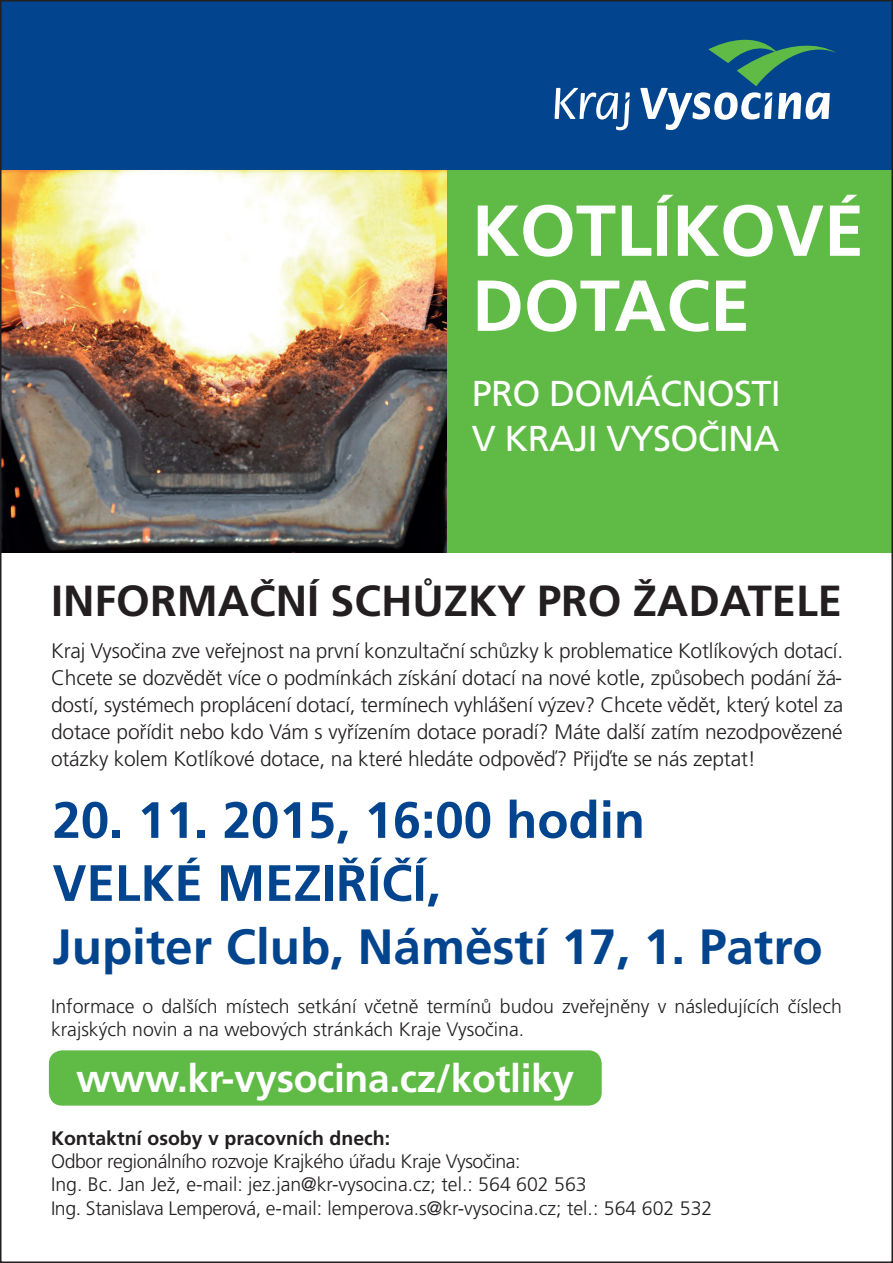
<style>
.page{position:relative;width:893px;height:1263px;background:#fff}
.page>*{position:absolute;margin:0;border:0;box-sizing:border-box;transform-origin:0 0}
.t1{font:700 72px/75px "Frutiger CE";color:#fff}
.t2{font:700 51px/63px "Frutiger CE";color:#02448d}
.t3{font:700 49.5px "Frutiger CE";color:#02448d}
.t4{font:700 43.5px "Frutiger CE";color:#231f20}
.t5{font:700 39px "Frutiger CE";letter-spacing:-.01em;color:#fff}
.t6{font:36px/45px "Frutiger CE";letter-spacing:-.02em;color:#fff}
.t7{font:300 21px/27px "Frutiger CE";letter-spacing:-.01em;color:#231f20;text-align:justify}
.t8{font:300 19.5px/23.4px "Frutiger CE";letter-spacing:-.02em;color:#231f20}
.t9{font:300 19.5px/22.5px "Frutiger CE";color:#231f20}
.t10{font:700 19.5px "Frutiger CE";color:#231f20}
</style>
<div class="page">
<div style="left:0;top:0;width:893px;height:170px;background:#02448d"></div>
<div style="left:446px;top:170px;width:447px;height:383px;background:#60bb46"></div>
<svg style="left:640px;top:40px;width:196px;height:90px"></svg>
<svg style="left:555px;top:88px;width:75px;height:42px"></svg>
<img style="left:3px;top:170px;width:443px;height:383px">
<div style="left:49px;top:1050px;width:553px;height:56px;background:#60bb46;border-radius:13px"></div>
<h1 class="t1" style="left:472px;top:195px;width:394px">KOTLÍKOVÉ<br>DOTACE</h1>
<h3 class="t6" style="left:472px;top:372px;width:310px">PRO DOMÁCNOSTI<br>V KRAJI VYSOČINA</h3>
<h3 class="t4" style="left:51px;top:578px;width:792px">INFORMAČNÍ SCHŮZKY PRO ŽADATELE</h3>
<p class="t7" style="left:51px;top:638px;width:794px">Kraj Vysočina zve veřejnost na první konzultační schůzky k problematice Kotlíkových dotací.<br>Chcete se dozvědět více o podmínkách získání dotací na nové kotle, způsobech podání žá&shy;dostí, systémech proplácení dotací, termínech vyhlášení výzev? Chcete vědět, který kotel za dotace pořídit nebo kdo Vám s vyřízením dotace poradí? Máte další zatím nezodpovězené otázky kolem Kotlíkové dotace, na které hledáte odpověď? Přijďte se nás zeptat!</p>
<h2 class="t2" style="left:52px;top:790px;width:594px">20. 11. 2015, 16:00 hodin<br>VELKÉ MEZIŘÍČÍ,</h2>
<h3 class="t3" style="left:52px;top:921px;width:772px">Jupiter Club, Náměstí 17, 1. Patro</h3>
<p class="t9" style="left:51px;top:996px;width:792px">Informace o dalších místech setkání včetně termínů budou zveřejněny v následujících číslech krajských novin a na webových stránkách Kraje Vysočina.</p>
<h3 class="t5" style="left:76px;top:1058px;width:499px">www.kr-vysocina.cz/kotliky</h3>
<p class="t10" style="left:51px;top:1127px;width:341px">Kontaktní osoby v pracovních dnech:</p>
<p class="t8" style="left:51px;top:1150px;width:663px">Odbor regionálního rozvoje Krajkého úřadu Kraje Vysočina:<br>Ing. Bc. Jan Jež, e-mail: jez.jan@kr-vysocina.cz; tel.: 564 602 563<br>Ing. Stanislava Lemperová, e-mail: lemperova.s@kr-vysocina.cz; tel.: 564 602 532</p>
</div>
